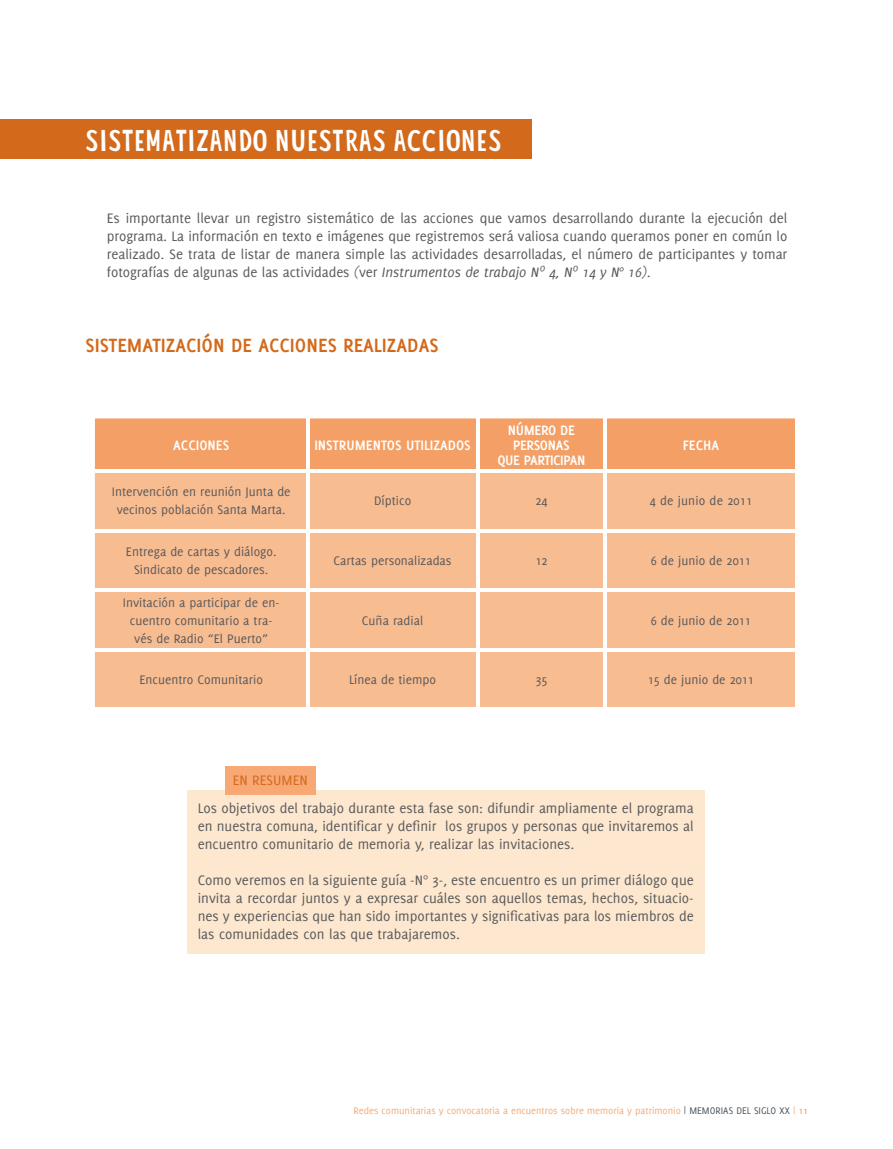
<style>
.page{position:relative;width:893px;height:1149px;background:#fff}
.page>*{position:absolute;margin:0;border:0;box-sizing:border-box;transform-origin:0 0}
.t1{font:30px "Espantamales";letter-spacing:.04em;color:#fff}
.t2{font:700 21px "Delicious";color:#d3691b}
.t3{font:15px/18px "Delicious";color:#58595b;text-align:justify}
.t4{font:700 15px "Delicious";color:#fff}
.t5{font:700 15px/15px "Delicious";letter-spacing:-.025em;color:#fff;text-align:center}
.t6{font:15px "Delicious";color:#d3691b}
.t7{font:13.5px/18px "Delicious";color:#58595b;text-align:center}
.t8{font:10.5px "Delicious";color:#f5a972}
.s1{font-style:italic}
.s2{color:#4c5760}
.s3{color:#f39557}
</style>
<div class="page">
<div style="left:0;top:119px;width:531px;height:40px;background:#d3691b"></div>
<div style="left:95px;top:418px;width:700px;height:51px;background:#f49f65"></div>
<div style="left:95px;top:473px;width:700px;height:234px;background:#f8bc91"></div>
<div style="left:309px;top:473px;width:295px;height:234px;background:#f8bc91"></div>
<hr style="left:95px;top:529px;width:213px;height:3px;background:#fff">
<hr style="left:95px;top:588px;width:213px;height:3px;background:#fff">
<hr style="left:95px;top:648px;width:213px;height:3px;background:#fff">
<hr style="left:306px;top:418px;width:3px;height:51px;background:#fff">
<hr style="left:306px;top:472px;width:3px;height:57px;background:#fff">
<hr style="left:308px;top:529px;width:170px;height:3px;background:#fff">
<hr style="left:306px;top:532px;width:3px;height:56px;background:#fff">
<hr style="left:308px;top:588px;width:170px;height:3px;background:#fff">
<hr style="left:306px;top:591px;width:3px;height:57px;background:#fff">
<hr style="left:308px;top:648px;width:170px;height:3px;background:#fff">
<hr style="left:306px;top:651px;width:3px;height:56px;background:#fff">
<hr style="left:476px;top:418px;width:3px;height:51px;background:#fff">
<hr style="left:604px;top:418px;width:3px;height:51px;background:#fff">
<hr style="left:476px;top:472px;width:3px;height:57px;background:#fff">
<hr style="left:604px;top:472px;width:3px;height:57px;background:#fff">
<hr style="left:478px;top:529px;width:127px;height:3px;background:#fff">
<hr style="left:476px;top:532px;width:3px;height:56px;background:#fff">
<hr style="left:605px;top:529px;width:193px;height:3px;background:#fff">
<hr style="left:604px;top:532px;width:3px;height:56px;background:#fff">
<hr style="left:478px;top:588px;width:127px;height:3px;background:#fff">
<hr style="left:476px;top:591px;width:3px;height:57px;background:#fff">
<hr style="left:605px;top:588px;width:193px;height:3px;background:#fff">
<hr style="left:604px;top:591px;width:3px;height:57px;background:#fff">
<hr style="left:478px;top:648px;width:127px;height:3px;background:#fff">
<hr style="left:476px;top:651px;width:3px;height:56px;background:#fff">
<hr style="left:605px;top:648px;width:193px;height:3px;background:#fff">
<hr style="left:604px;top:651px;width:3px;height:56px;background:#fff">
<div style="left:187px;top:790px;width:518px;height:163px;background:#fde7ce"></div>
<div style="left:225px;top:766px;width:90px;height:28px;background:#f7a874"></div>
<h1 class="t1" style="left:86px;top:123px;width:417px">SISTEMATIZANDO NUESTRAS ACCIONES</h1>
<p class="t3" style="left:107px;top:210px;width:682px">Es importante llevar un registro sistemático de las acciones que vamos desarrollando durante la ejecución del programa. La información en texto e imágenes que registremos será valiosa cuando queramos poner en común lo realizado. Se trata de listar de manera simple las actividades desarrolladas, el número de participantes y tomar fotografías de algunas de las actividades <span class="s1">(</span>ver <span class="s1">Instrumentos de trabajo Nº 4, Nº 14 y N° 16)</span>.</p>
<h2 class="t2" style="left:86px;top:337px;width:354px">SISTEMATIZACIÓN DE ACCIONES REALIZADAS</h2>
<p class="t4" style="left:173px;top:439px;width:57px">ACCIONES</p>
<p class="t4" style="left:314px;top:439px;width:158px">INSTRUMENTOS UTILIZADOS</p>
<p class="t5" style="left:497px;top:423px;width:90px">NÚMERO DE<br>PERSONAS<br>QUE PARTICIPAN</p>
<p class="t4" style="left:683px;top:439px;width:38px">FECHA</p>
<p class="t7" style="left:112px;top:484px;width:180px">Intervención en reunión Junta de vecinos población Santa Marta.</p>
<p class="t7" style="left:374px;top:493px;width:39px">Díptico</p>
<p class="t7" style="left:535px;top:493px;width:14px">24</p>
<p class="t7" style="left:650px;top:493px;width:104px">4 de junio de 2011</p>
<p class="t7" style="left:126px;top:543px;width:152px">Entrega de cartas y diálogo.<br>Sindicato de pescadores.</p>
<p class="t7" style="left:334px;top:552px;width:119px">Cartas personalizadas</p>
<p class="t7" style="left:535px;top:552px;width:14px">12</p>
<p class="t7" style="left:651px;top:552px;width:102px">6 de junio de 2011</p>
<p class="t7" style="left:123px;top:594px;width:158px">Invitación a participar de en&shy;cuentro comunitario a tra&shy;vés de Radio “El Puerto”</p>
<p class="t7" style="left:362px;top:612px;width:63px">Cuña radial</p>
<p class="t7" style="left:651px;top:612px;width:102px">6 de junio de 2011</p>
<p class="t7" style="left:139px;top:671px;width:125px">Encuentro Comunitario</p>
<p class="t7" style="left:349px;top:671px;width:89px">Línea de tiempo</p>
<p class="t7" style="left:535px;top:671px;width:14px">35</p>
<p class="t7" style="left:648px;top:671px;width:108px">15 de junio de 2011</p>
<p class="t6" style="left:233px;top:773px;width:77px">EN RESUMEN</p>
<p class="t3" style="left:198px;top:800px;width:498px">Los objetivos del trabajo durante esta fase son: difundir ampliamente el programa en nuestra comuna, identificar y definir los grupos y personas que invitaremos al encuentro comunitario de memoria y, realizar las invitaciones.</p>
<p class="t3" style="left:198px;top:872px;width:498px">Como veremos en la siguiente guía -N° 3-, este encuentro es un primer diálogo que invita a recordar juntos y a expresar cuáles son aquellos temas, hechos, situacio&shy;nes y experiencias que han sido importantes y significativas para los miembros de las comunidades con las que trabajaremos.</p>
<p class="t8" style="left:353px;top:1105px;width:456px">Redes comunitarias y convocatoria a encuentros sobre memoria y patrimonio <span class="s2">| MEMORIAS DEL SIGLO XX</span> | <span class="s3">11</span></p>
</div>
